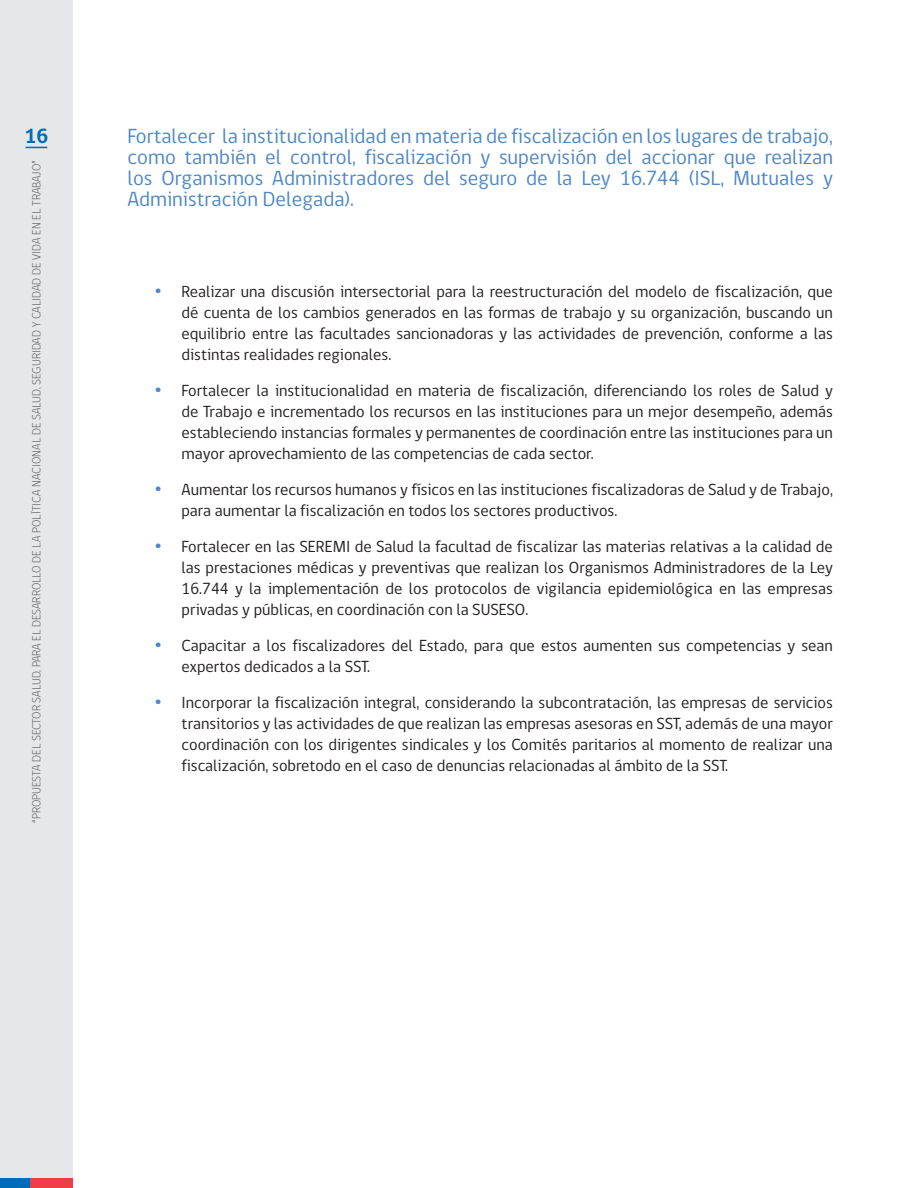
<style>
.page{position:relative;width:918px;height:1188px;background:#fff}
.page>*{position:absolute;margin:0;border:0;box-sizing:border-box;transform-origin:0 0}
.SUBTITULO{font:21px/21px "gob CL";color:#4d87c6;text-align:justify}
.t1{font:700 21px "gob CL";color:#006cb7}
.t2{font:16.5px/21px "gob CL";color:#231f20;text-align:justify}
.t3{font:300 12px "gob CL";color:#57585a}
.s1{color:#4d87c6}
</style>
<div class="page">
<div style="left:0;top:0;width:73px;height:1188px;background:#e6e7e9"></div>
<div style="left:30px;top:1178px;width:43px;height:10px;background:#ee3d43"></div>
<div style="left:0;top:1178px;width:30px;height:10px;background:#006cb7"></div>
<svg style="left:26px;top:147px;width:21px;height:1px"></svg>
<p class="t1" style="left:25px;top:122px;width:25px">16</p>
<p class="t3" style="left:28px;top:823px;width:664px;rotate:-90deg">“PROPUESTA DEL SECTOR SALUD, PARA EL DESARROLLO DE LA POLÍTICA NACIONAL DE SALUD, SEGURIDAD Y CALIDAD DE VIDA EN EL TRABAJO”</p>
<p class="SUBTITULO" style="left:128px;top:126px;width:707px">Fortalecer la institucionalidad en materia de fiscalización en los lugares de trabajo, como también el control, fiscalización y supervisión del accionar que realizan los Organismos Administradores del seguro de la Ley 16.744 (ISL, Mutuales y Administración Delegada).</p>
<p class="t2" style="left:182px;top:282px;width:653px;text-indent:-27px"><span class="s1">•</span> Realizar una discusión intersectorial para la reestructuración del modelo de fiscalización, que dé cuenta de los cambios generados en las formas de trabajo y su organización, buscando un equilibrio entre las facultades sancionadoras y las actividades de prevención, conforme a las distintas realidades regionales.</p>
<p class="t2" style="left:182px;top:381px;width:653px;text-indent:-27px"><span class="s1">•</span> Fortalecer la institucionalidad en materia de fiscalización, diferenciando los roles de Salud y de Trabajo e incrementado los recursos en las instituciones para un mejor desempeño, además estableciendo instancias formales y permanentes de coordinación entre las instituciones para un mayor aprovechamiento de las competencias de cada sector.</p>
<p class="t2" style="left:182px;top:480px;width:653px;text-indent:-27px"><span class="s1">•</span> Aumentar los recursos humanos y físicos en las instituciones fiscalizadoras de Salud y de Trabajo, para aumentar la fiscalización en todos los sectores productivos.</p>
<p class="t2" style="left:182px;top:537px;width:653px;text-indent:-27px"><span class="s1">•</span> Fortalecer en las SEREMI de Salud la facultad de fiscalizar las materias relativas a la calidad de las prestaciones médicas y preventivas que realizan los Organismos Administradores de la Ley 16.744 y la implementación de los protocolos de vigilancia epidemiológica en las empresas privadas y públicas, en coordinación con la SUSESO.</p>
<p class="t2" style="left:182px;top:636px;width:653px;text-indent:-27px"><span class="s1">•</span> Capacitar a los fiscalizadores del Estado, para que estos aumenten sus competencias y sean expertos dedicados a la SST.</p>
<p class="t2" style="left:182px;top:693px;width:653px;text-indent:-27px"><span class="s1">•</span> Incorporar la fiscalización integral, considerando la subcontratación, las empresas de servicios transitorios y las actividades de que realizan las empresas asesoras en SST, además de una mayor coordinación con los dirigentes sindicales y los Comités paritarios al momento de realizar una fiscalización, sobretodo en el caso de denuncias relacionadas al ámbito de la SST.</p>
</div>
